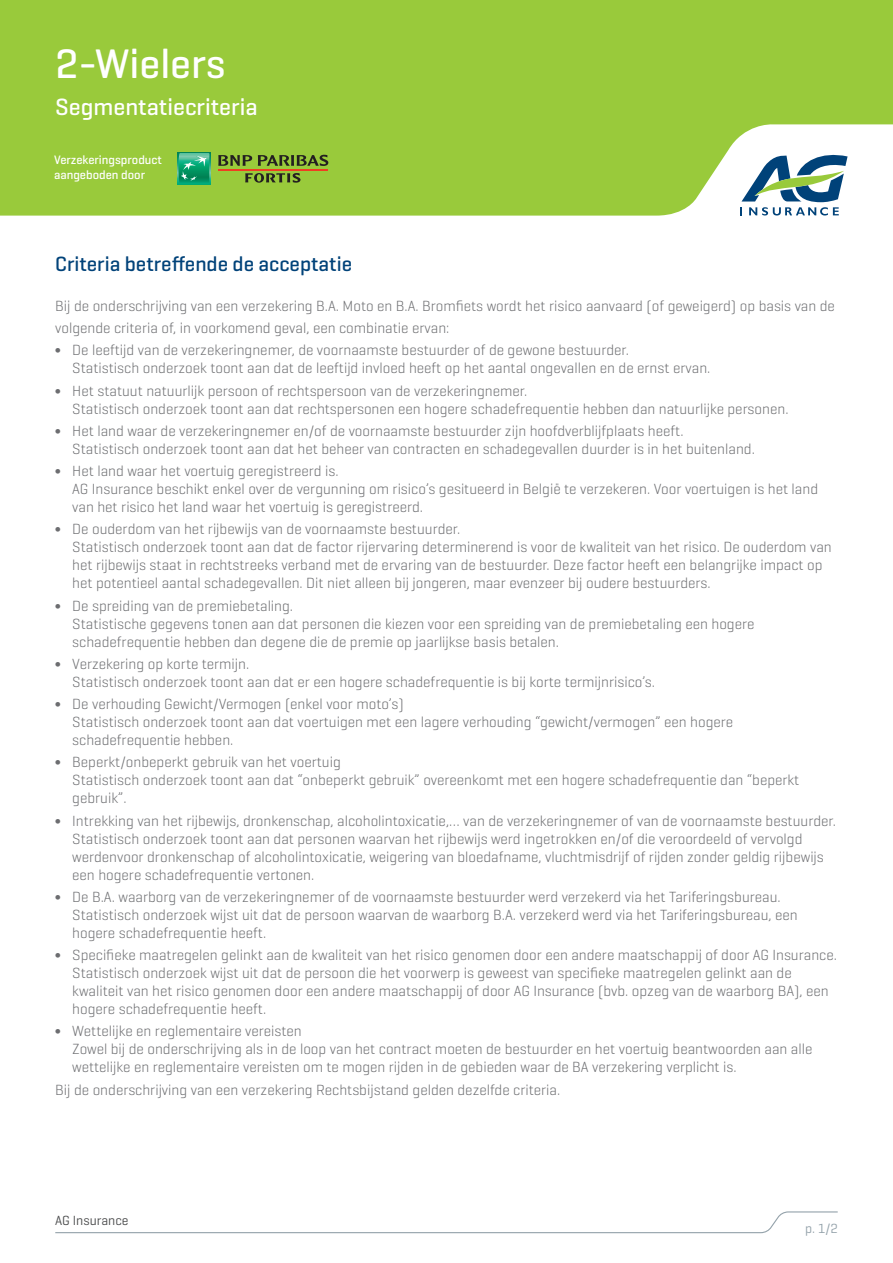
<style>
.page{position:relative;width:893px;height:1263px;background:#fff}
.page>*{position:absolute;margin:0;border:0;box-sizing:border-box;transform-origin:0 0}
.t1{font:500 42px "Geogrotesque";color:#fff}
.t2{font:500 24px "Geogrotesque";color:#fff}
.SUB1{font:500 21px "Geogrotesque";color:#004279}
.BODY{font:300 15px/18px "Geogrotesque";color:#6c6d70}
.t3{font:13.5px "Geogrotesque";color:#4b4c4d}
.t4{font:13.5px "Geogrotesque";color:#94a2aa}
.t5{font:500 12.45px/14.9px "Geogrotesque";color:#fff}
</style>
<div class="page">
<div style="left:0;top:0;width:893px;height:216px;background:#99ca3b"></div>
<svg style="left:740px;top:151px;width:108px;height:64px"></svg>
<svg style="left:55px;top:1211px;width:783px;height:23px"></svg>
<svg style="left:178px;top:152px;width:32px;height:33px"></svg>
<svg style="left:178px;top:153px;width:31px;height:31px"></svg>
<hr style="left:218px;top:169px;width:110px;height:1px;background:#ef3e22">
<svg style="left:218px;top:155px;width:34px;height:11px"></svg>
<svg style="left:258px;top:155px;width:70px;height:11px"></svg>
<svg style="left:245px;top:173px;width:55px;height:10px"></svg>
<h1 class="t1" style="left:55px;top:38px;width:172px">2-Wielers</h1>
<h2 class="t2" style="left:55px;top:92px;width:204px">Segmentatiecriteria</h2>
<p class="t5" style="left:54px;top:152px;width:109px">Verzekeringsproduct aangeboden door</p>
<p class="SUB1" style="left:55px;top:251px;width:298px">Criteria betreffende de acceptatie</p>
<p class="BODY" style="left:55px;top:296px;width:781px">Bij de onderschrijving van een verzekering B.A. Moto en B.A. Bromfiets wordt het risico aanvaard (of geweigerd) op basis van de</p>
<p class="BODY" style="left:55px;top:318px;width:396px">volgende criteria of, in voorkomend geval, een combinatie ervan:</p>
<p class="BODY" style="left:72px;top:341px;width:640px;text-indent:-17px">∫ De leeftijd van de verzekeringnemer, de voornaamste bestuurder of de gewone bestuurder.<br>Statistisch onderzoek toont aan dat de leeftijd invloed heeft op het aantal ongevallen en de ernst ervan.</p>
<p class="BODY" style="left:72px;top:381px;width:718px;text-indent:-17px">∫ Het statuut natuurlijk persoon of rechtspersoon van de verzekeringnemer.<br>Statistisch onderzoek toont aan dat rechtspersonen een hogere schadefrequentie hebben dan natuurlijke personen.</p>
<p class="BODY" style="left:72px;top:421px;width:684px;text-indent:-17px">∫ Het land waar de verzekeringnemer en/of de voornaamste bestuurder zijn hoofdverblijfplaats heeft.<br>Statistisch onderzoek toont aan dat het beheer van contracten en schadegevallen duurder is in het buitenland.</p>
<p class="BODY" style="left:72px;top:461px;width:747px;text-indent:-17px">∫ Het land waar het voertuig geregistreerd is.<br>AG Insurance beschikt enkel over de vergunning om risico’s gesitueerd in België te verzekeren. Voor voertuigen is het land van het risico het land waar het voertuig is geregistreerd.</p>
<p class="BODY" style="left:72px;top:520px;width:761px;text-indent:-17px">∫ De ouderdom van het rijbewijs van de voornaamste bestuurder.<br>Statistisch onderzoek toont aan dat de factor rijervaring determinerend is voor de kwaliteit van het risico. De ouderdom van het rijbewijs staat in rechtstreeks verband met de ervaring van de bestuurder. Deze factor heeft een belangrijke impact op het potentieel aantal schadegevallen. Dit niet alleen bij jongeren, maar evenzeer bij oudere bestuurders.</p>
<p class="BODY" style="left:72px;top:596px;width:684px;text-indent:-17px">∫ De spreiding van de premiebetaling.<br>Statistische gegevens tonen aan dat personen die kiezen voor een spreiding van de premiebetaling een hogere schadefrequentie hebben dan degene die de premie op jaarlijkse basis betalen.</p>
<p class="BODY" style="left:72px;top:654px;width:584px;text-indent:-17px">∫ Verzekering op korte termijn.<br>Statistisch onderzoek toont aan dat er een hogere schadefrequentie is bij korte termijnrisico’s.</p>
<p class="BODY" style="left:72px;top:694px;width:662px;text-indent:-17px">∫ De verhouding Gewicht/Vermogen (enkel voor moto’s)<br>Statistisch onderzoek toont aan dat voertuigen met een lagere verhouding “gewicht/vermogen” een hogere schadefrequentie hebben.</p>
<p class="BODY" style="left:72px;top:753px;width:729px;text-indent:-17px">∫ Beperkt/onbeperkt gebruik van het voertuig<br>Statistisch onderzoek toont aan dat “onbeperkt gebruik” overeenkomt met een hogere schadefrequentie dan “beperkt gebruik”.</p>
<p class="BODY" style="left:72px;top:811px;width:765px;text-indent:-17px">∫ Intrekking van het rijbewijs, dronkenschap, alcoholintoxicatie,… van de verzekeringnemer of van de voornaamste bestuurder.<br>Statistisch onderzoek toont aan dat personen waarvan het rijbewijs werd ingetrokken en/of die veroordeeld of vervolgd werdenvoor dronkenschap of alcoholintoxicatie, weigering van bloedafname, vluchtmisdrijf of rijden zonder geldig rijbewijs een hogere schadefrequentie vertonen.</p>
<p class="BODY" style="left:72px;top:887px;width:727px;text-indent:-17px">∫ De B.A. waarborg van de verzekeringnemer of de voornaamste bestuurder werd verzekerd via het Tariferingsbureau.<br>Statistisch onderzoek wijst uit dat de persoon waarvan de waarborg B.A. verzekerd werd via het Tariferingsbureau, een hogere schadefrequentie heeft.</p>
<p class="BODY" style="left:72px;top:945px;width:766px;text-indent:-17px">∫ Specifieke maatregelen gelinkt aan de kwaliteit van het risico genomen door een andere maatschappij of door AG Insurance.<br>Statistisch onderzoek wijst uit dat de persoon die het voorwerp is geweest van specifieke maatregelen gelinkt aan de kwaliteit van het risico genomen door een andere maatschappij of door AG Insurance (bvb. opzeg van de waarborg BA), een hogere schadefrequentie heeft.</p>
<p class="BODY" style="left:72px;top:1022px;width:742px;text-indent:-17px">∫ Wettelijke en reglementaire vereisten<br>Zowel bij de onderschrijving als in de loop van het contract moeten de bestuurder en het voertuig beantwoorden aan alle wettelijke en reglementaire vereisten om te mogen rijden in de gebieden waar de BA verzekering verplicht is.</p>
<p class="BODY" style="left:55px;top:1080px;width:506px">Bij de onderschrijving van een verzekering Rechtsbijstand gelden dezelfde criteria.</p>
<p class="t3" style="left:55px;top:1212px;width:75px">AG Insurance</p>
<p class="t4" style="left:805px;top:1220px;width:34px">p. 1/2</p>
</div>
